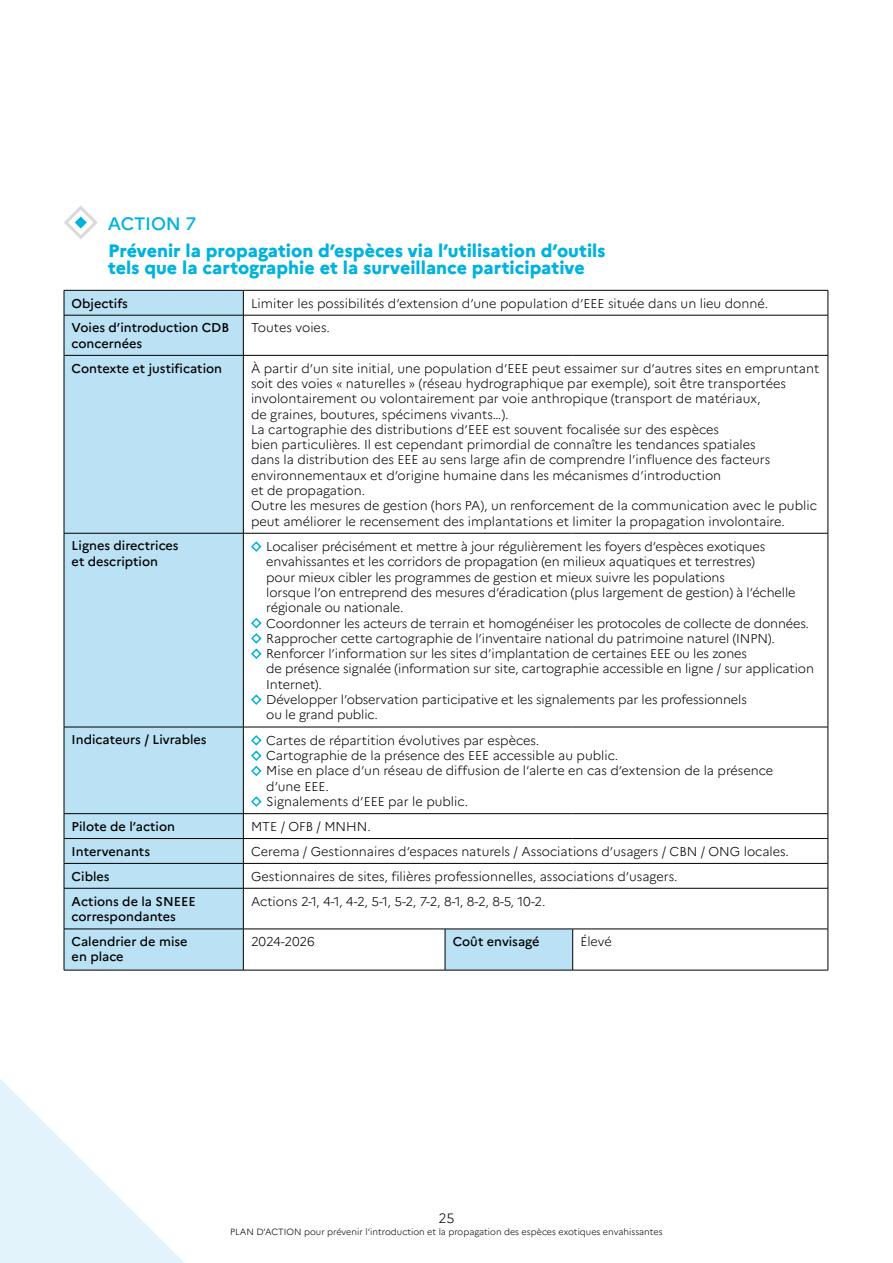
<style>
.page{position:relative;width:893px;height:1263px;background:#fff}
.page>*{position:absolute;margin:0;border:0;box-sizing:border-box;transform-origin:0 0}
.t1{font:800 18px/16.5px "Marianne";color:#00b2de}
.t2{font:500 18px "Marianne";letter-spacing:-.01em;color:#00b2de}
.t3{font:300 13.5px "Marianne";color:#000}
.t4{font:300 12.75px/15.3px "Marianne";letter-spacing:-.005em;color:#010202}
.t5{font:500 12.75px/15.3px "Marianne";color:#010202}
.t6{font:300 12.75px/15.3px "Marianne";color:#000}
.t7{font:300 9px "Marianne";color:#000}
</style>
<div class="page">
<svg style="left:65px;top:291px;width:508px;height:679px"></svg>
<hr style="left:243px;top:290px;width:202px;height:1px;background:#000">
<hr style="left:445px;top:290px;width:128px;height:1px;background:#000">
<hr style="left:573px;top:290px;width:255px;height:1px;background:#000">
<svg style="left:828px;top:291px;width:1px;height:24px"></svg>
<hr style="left:243px;top:315px;width:202px;height:1px;background:#000">
<hr style="left:445px;top:315px;width:128px;height:1px;background:#000">
<hr style="left:573px;top:315px;width:255px;height:1px;background:#000">
<hr style="left:828px;top:315px;width:1px;height:40px;background:#000">
<hr style="left:243px;top:355px;width:202px;height:1px;background:#000">
<hr style="left:445px;top:355px;width:128px;height:1px;background:#000">
<hr style="left:573px;top:355px;width:255px;height:1px;background:#000">
<hr style="left:828px;top:356px;width:1px;height:177px;background:#000">
<hr style="left:243px;top:533px;width:202px;height:1px;background:#000">
<hr style="left:445px;top:533px;width:128px;height:1px;background:#000">
<hr style="left:573px;top:533px;width:255px;height:1px;background:#000">
<hr style="left:828px;top:533px;width:1px;height:194px;background:#000">
<hr style="left:243px;top:727px;width:202px;height:1px;background:#000">
<hr style="left:445px;top:727px;width:128px;height:1px;background:#000">
<hr style="left:573px;top:727px;width:255px;height:1px;background:#000">
<hr style="left:828px;top:727px;width:1px;height:86px;background:#000">
<hr style="left:243px;top:813px;width:202px;height:1px;background:#000">
<hr style="left:445px;top:813px;width:128px;height:1px;background:#000">
<hr style="left:573px;top:813px;width:255px;height:1px;background:#000">
<hr style="left:243px;top:838px;width:202px;height:1px;background:#000">
<hr style="left:445px;top:838px;width:128px;height:1px;background:#000">
<hr style="left:573px;top:838px;width:255px;height:1px;background:#000">
<hr style="left:243px;top:863px;width:202px;height:1px;background:#000">
<hr style="left:445px;top:863px;width:128px;height:1px;background:#000">
<hr style="left:573px;top:863px;width:255px;height:1px;background:#000">
<svg style="left:828px;top:814px;width:1px;height:74px"></svg>
<hr style="left:243px;top:888px;width:202px;height:1px;background:#000">
<hr style="left:445px;top:888px;width:128px;height:1px;background:#000">
<hr style="left:573px;top:888px;width:255px;height:1px;background:#000">
<hr style="left:828px;top:888px;width:1px;height:41px;background:#000">
<hr style="left:243px;top:929px;width:202px;height:1px;background:#000">
<hr style="left:573px;top:929px;width:255px;height:1px;background:#000">
<hr style="left:828px;top:929px;width:1px;height:41px;background:#000">
<hr style="left:243px;top:970px;width:202px;height:1px;background:#000">
<hr style="left:573px;top:970px;width:255px;height:1px;background:#000">
<hr style="left:445px;top:929px;width:128px;height:1px;background:#000">
<hr style="left:445px;top:929px;width:1px;height:41px;background:#000">
<hr style="left:572px;top:929px;width:1px;height:41px;background:#000">
<hr style="left:445px;top:970px;width:128px;height:1px;background:#000">
<hr style="left:64px;top:290px;width:179px;height:1px;background:#000">
<svg style="left:64px;top:291px;width:1px;height:24px"></svg>
<svg style="left:243px;top:291px;width:1px;height:24px"></svg>
<hr style="left:64px;top:315px;width:179px;height:1px;background:#000">
<hr style="left:64px;top:315px;width:1px;height:40px;background:#000">
<hr style="left:243px;top:315px;width:1px;height:40px;background:#000">
<hr style="left:64px;top:355px;width:179px;height:1px;background:#000">
<hr style="left:64px;top:356px;width:1px;height:177px;background:#000">
<hr style="left:243px;top:356px;width:1px;height:177px;background:#000">
<hr style="left:64px;top:533px;width:179px;height:1px;background:#000">
<hr style="left:64px;top:533px;width:1px;height:194px;background:#000">
<hr style="left:243px;top:533px;width:1px;height:194px;background:#000">
<hr style="left:64px;top:727px;width:179px;height:1px;background:#000">
<hr style="left:64px;top:727px;width:1px;height:86px;background:#000">
<hr style="left:243px;top:727px;width:1px;height:86px;background:#000">
<hr style="left:64px;top:813px;width:179px;height:1px;background:#000">
<hr style="left:64px;top:838px;width:179px;height:1px;background:#000">
<hr style="left:64px;top:863px;width:179px;height:1px;background:#000">
<svg style="left:64px;top:814px;width:1px;height:74px"></svg>
<svg style="left:243px;top:814px;width:1px;height:74px"></svg>
<hr style="left:64px;top:888px;width:179px;height:1px;background:#000">
<hr style="left:64px;top:888px;width:1px;height:41px;background:#000">
<hr style="left:243px;top:888px;width:1px;height:41px;background:#000">
<hr style="left:64px;top:929px;width:179px;height:1px;background:#000">
<hr style="left:64px;top:929px;width:1px;height:41px;background:#000">
<hr style="left:243px;top:929px;width:1px;height:41px;background:#000">
<hr style="left:64px;top:970px;width:179px;height:1px;background:#000">
<svg style="left:250px;top:540px;width:13px;height:13px"></svg>
<svg style="left:250px;top:617px;width:13px;height:43px"></svg>
<svg style="left:250px;top:693px;width:13px;height:13px"></svg>
<svg style="left:250px;top:734px;width:13px;height:43px"></svg>
<svg style="left:250px;top:795px;width:13px;height:13px"></svg>
<svg style="left:64px;top:206px;width:34px;height:33px"></svg>
<svg style="left:0;top:1079px;width:184px;height:184px"></svg>
<h1 class="t2" style="left:108px;top:212px;width:90px">ACTION 7</h1>
<h1 class="t1" style="left:108px;top:242px;width:499px">Prévenir la propagation d’espèces via l’utilisation d’outils tels que la cartographie et la surveillance participative</h1>
<p class="t5" style="left:72px;top:295px;width:58px">Objectifs</p>
<p class="t4" style="left:251px;top:295px;width:519px">Limiter les possibilités d’extension d’une population d’EEE située dans un lieu donné.</p>
<p class="t5" style="left:72px;top:320px;width:159px">Voies d’introduction CDB concernées</p>
<p class="t4" style="left:251px;top:320px;width:80px">Toutes voies.</p>
<p class="t5" style="left:72px;top:360px;width:152px">Contexte et justification</p>
<p class="t4" style="left:251px;top:360px;width:570px">À partir d’un site initial, une population d’EEE peut essaimer sur d’autres sites en empruntant soit des voies « naturelles » (réseau hydrographique par exemple), soit être transportées involontairement ou volontairement par voie anthropique (transport de matériaux,<br>de graines, boutures, spécimens vivants…).<br>La cartographie des distributions d’EEE est souvent focalisée sur des espèces<br>bien particulières. Il est cependant primordial de connaître les tendances spatiales<br>dans la distribution des EEE au sens large afin de comprendre l’influence des facteurs environnementaux et d’origine humaine dans les mécanismes d’introduction<br>et de propagation.<br>Outre les mesures de gestion (hors PA), un renforcement de la communication avec le public peut améliorer le recensement des implantations et limiter la propagation involontaire.</p>
<p class="t5" style="left:72px;top:538px;width:108px">Lignes directrices et description</p>
<p class="t4" style="left:266px;top:539px;width:549px">Localiser précisément et mettre à jour régulièrement les foyers d’espèces exotiques envahissantes et les corridors de propagation (en milieux aquatiques et terrestres)<br>pour mieux cibler les programmes de gestion et mieux suivre les populations<br>lorsque l’on entreprend des mesures d’éradication (plus largement de gestion) à l’échelle régionale ou nationale.<br>Coordonner les acteurs de terrain et homogénéiser les protocoles de collecte de données.<br>Rapprocher cette cartographie de l’inventaire national du patrimoine naturel (INPN).<br>Renforcer l’information sur les sites d’implantation de certaines EEE ou les zones<br>de présence signalée (information sur site, cartographie accessible en ligne / sur application Internet).<br>Développer l’observation participative et les signalements par les professionnels<br>ou le grand public.</p>
<p class="t5" style="left:72px;top:732px;width:137px">Indicateurs / Livrables</p>
<p class="t6" style="left:266px;top:732px;width:508px">Cartes de répartition évolutives par espèces.<br>Cartographie de la présence des EEE accessible au public.<br>Mise en place d’un réseau de diffusion de l’alerte en cas d’extension de la présence d’une EEE.<br>Signalements d’EEE par le public.</p>
<p class="t5" style="left:72px;top:819px;width:105px">Pilote de l’action</p>
<p class="t4" style="left:251px;top:819px;width:121px">MTE / OFB / MNHN.</p>
<p class="t5" style="left:72px;top:843px;width:80px">Intervenants</p>
<p class="t4" style="left:251px;top:843px;width:540px">Cerema / Gestionnaires d’espaces naturels / Associations d’usagers / CBN / ONG locales.</p>
<p class="t5" style="left:72px;top:868px;width:39px">Cibles</p>
<p class="t4" style="left:251px;top:868px;width:428px">Gestionnaires de sites, filières professionnelles, associations d’usagers.</p>
<p class="t5" style="left:72px;top:893px;width:126px">Actions de la SNEEE correspondantes</p>
<p class="t4" style="left:251px;top:893px;width:296px">Actions 2-1, 4-1, 4-2, 5-1, 5-2, 7-2, 8-1, 8-2, 8-5, 10-2.</p>
<p class="t5" style="left:72px;top:934px;width:117px">Calendrier de mise en place</p>
<p class="t4" style="left:251px;top:934px;width:65px">2024-2026</p>
<p class="t5" style="left:453px;top:934px;width:88px">Coût envisagé</p>
<p class="t4" style="left:580px;top:934px;width:33px">Élevé</p>
<p class="t3" style="left:438px;top:1210px;width:17px">25</p>
<p class="t7" style="left:230px;top:1226px;width:434px">PLAN D’ACTION pour prévenir l’introduction et la propagation des espèces exotiques envahissantes</p>
</div>
